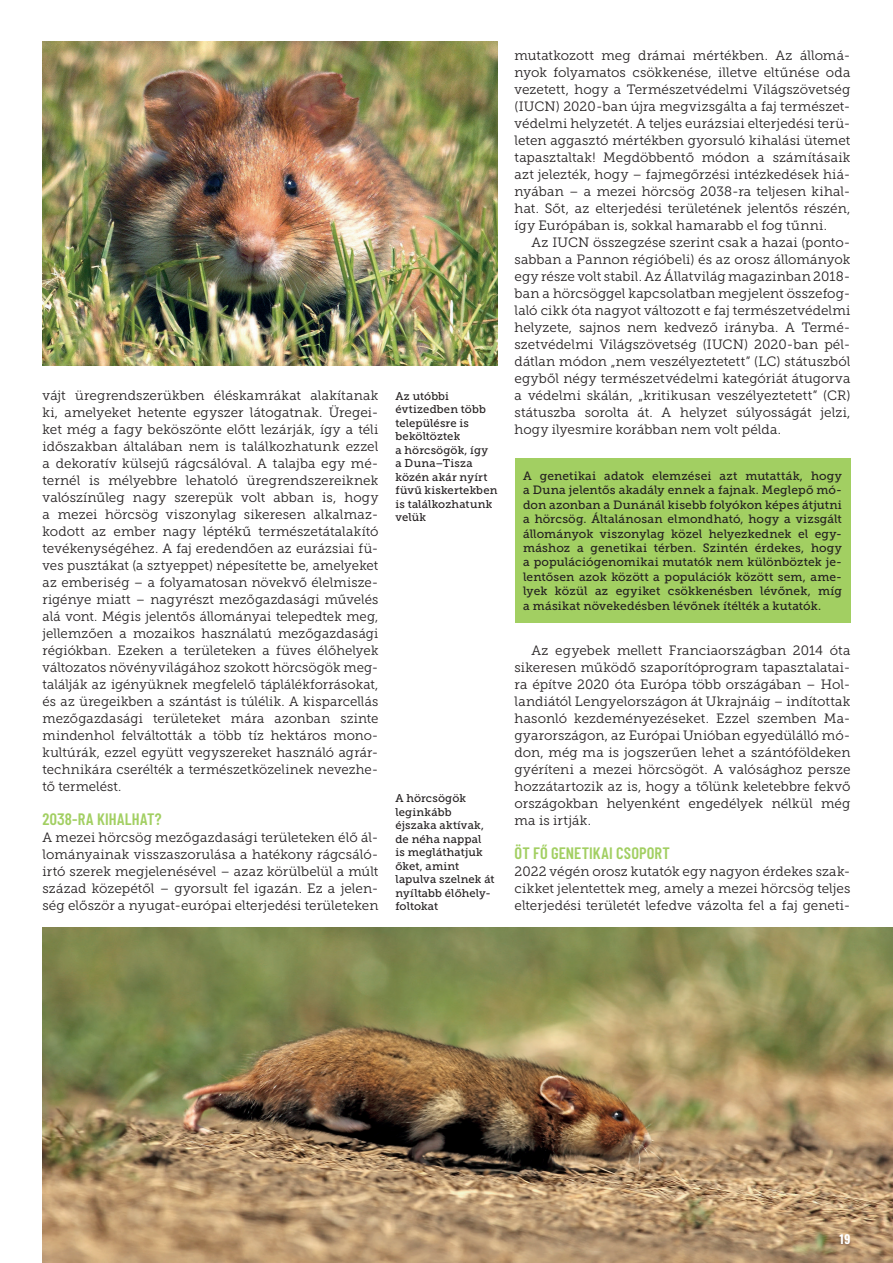
<style>
.page{position:relative;width:893px;height:1263px;background:#fff}
.page>*{position:absolute;margin:0;border:0;box-sizing:border-box;transform-origin:0 0}
.t1{font:600 16.5px "Barlow Condensed";letter-spacing:.005em;color:#a2cf62}
.t2{font:300 13.5px/17px "Museo Slab";letter-spacing:.005em;color:#231f20;text-align:justify}
.t3{font:12px/14.4px "Museo Slab";letter-spacing:.01em;color:#231f20;text-align:justify}
.t4{font:700 12px "Oswald";color:#fff}
.t5{font:11.25px/13.5px "Museo Slab";letter-spacing:.01em;color:#231f20}
</style>
<div class="page">
<img style="left:43px;top:41px;width:454px;height:325px">
<img style="left:43px;top:927px;width:850px;height:336px">
<div style="left:514px;top:458px;width:336px;height:164px;background:#a2cf62"></div>
<p class="t2" style="left:43px;top:387px;width:337px">vájt üregrendszerükben éléskamrákat alakítanak ki, amelyeket hetente egyszer látogatnak. Üregei&shy;ket még a fagy beköszönte előtt lezárják, így a téli időszakban általában nem is találkozhatunk ezzel a dekoratív külsejű rágcsálóval. A talajba egy mé&shy;ternél is mélyebbre lehatoló üregrendszereiknek valószínűleg nagy szerepük volt abban is, hogy a mezei hörcsög viszonylag sikeresen alkalmaz&shy;kodott az ember nagy léptékű természetát alakító tevékenységéhez. A faj eredendően az eurázsiai fü&shy;ves pusztákat (a sztyeppet) népesítette be, amelyeket az emberiség – a folyamatosan növekvő élelmisze&shy;rigénye miatt – nagyrészt mezőgazdasági művelés alá vont. Mégis jelentős állományai telepedtek meg, jellemzően a mozaikos használatú mezőgazdasági régiókban. Ezeken a területeken a füves élőhelyek változatos növényvilágához szokott hörcsögök meg&shy;találják az igényüknek megfelelő táplálékforrásokat, és az üregeikben a szántást is túlélik. A kisparcellás mezőgazdasági területeket mára azonban szinte mindenhol felváltották a több tíz hektáros mono&shy;kultúrák, ezzel együtt vegyszereket használó agrár&shy;technikára cserélték a természetközelinek nevezhe&shy;tő termelést.</p>
<p class="t1" style="left:43px;top:809px;width:121px">2038-RA KIHALHAT?</p>
<p class="t2" style="left:43px;top:829px;width:337px">A mezei hörcsög mezőgazdasági területeken élő ál&shy;lományainak visszaszorulása a hatékony rágcsáló&shy;irtó szerek megjelenésével – azaz körülbelül a múlt század közepétől – gyorsult fel igazán. Ez a jelen&shy;ség először a nyugat-európai elterjedési területeken</p>
<p class="t5" style="left:395px;top:389px;width:104px">Az utóbbi évtizedben több településre is beköltöztek<br>a hörcsögök, így<br>a Duna–Tisza közén akár nyírt füvű kiskertekben is találkozhatunk velük</p>
<p class="t5" style="left:395px;top:791px;width:101px">A hörcsögök leginkább éjszaka aktívak, de néha nappal<br>is megláthatjuk őket, amint lapulva szelnek át nyíltabb élőhely&shy;foltokat</p>
<p class="t2" style="left:514px;top:47px;width:337px">mutatkozott meg drámai mértékben. Az állomá&shy;nyok folyamatos csökkenése, illetve eltűnése oda vezetett, hogy a Természetvédelmi Világszövetség (IUCN) 2020-ban újra megvizsgálta a faj természet&shy;védelmi helyzetét. A teljes eurázsiai elterjedési terü&shy;leten aggasztó mértékben gyorsuló kihalási ütemet tapasztaltak! Megdöbbentő módon a számításaik azt jelezték, hogy – fajmegőrzési intézkedések hiá&shy;nyában – a mezei hörcsög 2038-ra teljesen kihal&shy;hat. Sőt, az elterjedési területének jelentős részén, így Európában is, sokkal hamarabb el fog tűnni.</p>
<p class="t2" style="left:514px;top:234px;width:337px;text-indent:17px">Az IUCN összegzése szerint csak a hazai (ponto&shy;sabban a Pannon régióbeli) és az orosz állományok egy része volt stabil. Az Állatvilág magazinban 2018- ban a hörcsöggel kapcsolatban megjelent összefog&shy;laló cikk óta nagyot változott e faj természetvédelmi helyzete, sajnos nem kedvező irányba. A Termé&shy;szetvédelmi Világszövetség (IUCN) 2020-ban pél&shy;dátlan módon „nem veszélyeztetett” (LC) státuszból egyből négy természetvédelmi kategóriát átugorva a védelmi skálán, „kritikusan veszélyeztetett” (CR) státuszba sorolta át. A helyzet súlyosságát jelzi, hogy ilyesmire korábban nem volt példa.</p>
<p class="t3" style="left:523px;top:469px;width:320px">A genetikai adatok elemzései azt mutatták, hogy a Duna jelentős akadály ennek a fajnak. Meglepő mó&shy;don azonban a Dunánál kisebb folyókon képes átjutni a hörcsög. Általánosan elmondható, hogy a vizsgált állományok viszonylag közel helyezkednek el egy&shy;máshoz a genetikai térben. Szintén érdekes, hogy a populációgenomikai mutatók nem különböztek je&shy;lentősen azok között a populációk között sem, ame&shy;lyek közül az egyiket csökkenésben lévőnek, míg a másikat növekedésben lévőnek ítélték a kutatók.</p>
<p class="t2" style="left:514px;top:642px;width:337px;text-indent:17px">Az egyebek mellett Franciaországban 2014 óta sikeresen működő szaporítóprogram tapasztalatai&shy;ra építve 2020 óta Európa több országában – Hol&shy;landiától Lengyelországon át Ukrajnáig – indítottak hasonló kezdeményezéseket. Ezzel szemben Ma&shy;gyarországon, az Európai Unióban egyedülálló mó&shy;don, még ma is jogszerűen lehet a szántóföldeken gyéríteni a mezei hörcsögöt. A valósághoz persze hozzátartozik az is, hogy a tőlünk keletebbre fekvő országokban helyenként engedélyek nélkül még ma is irtják.</p>
<p class="t1" style="left:514px;top:843px;width:157px">ÖT FŐ GENETIKAI CSOPORT</p>
<p class="t2" style="left:514px;top:863px;width:337px">2022 végén orosz kutatók egy nagyon érdekes szak&shy;cikket jelentettek meg, amely a mezei hörcsög teljes elterjedési területét lefedve vázolta fel a faj geneti-</p>
<p class="t4" style="left:839px;top:1228px;width:13px">19</p>
</div>
